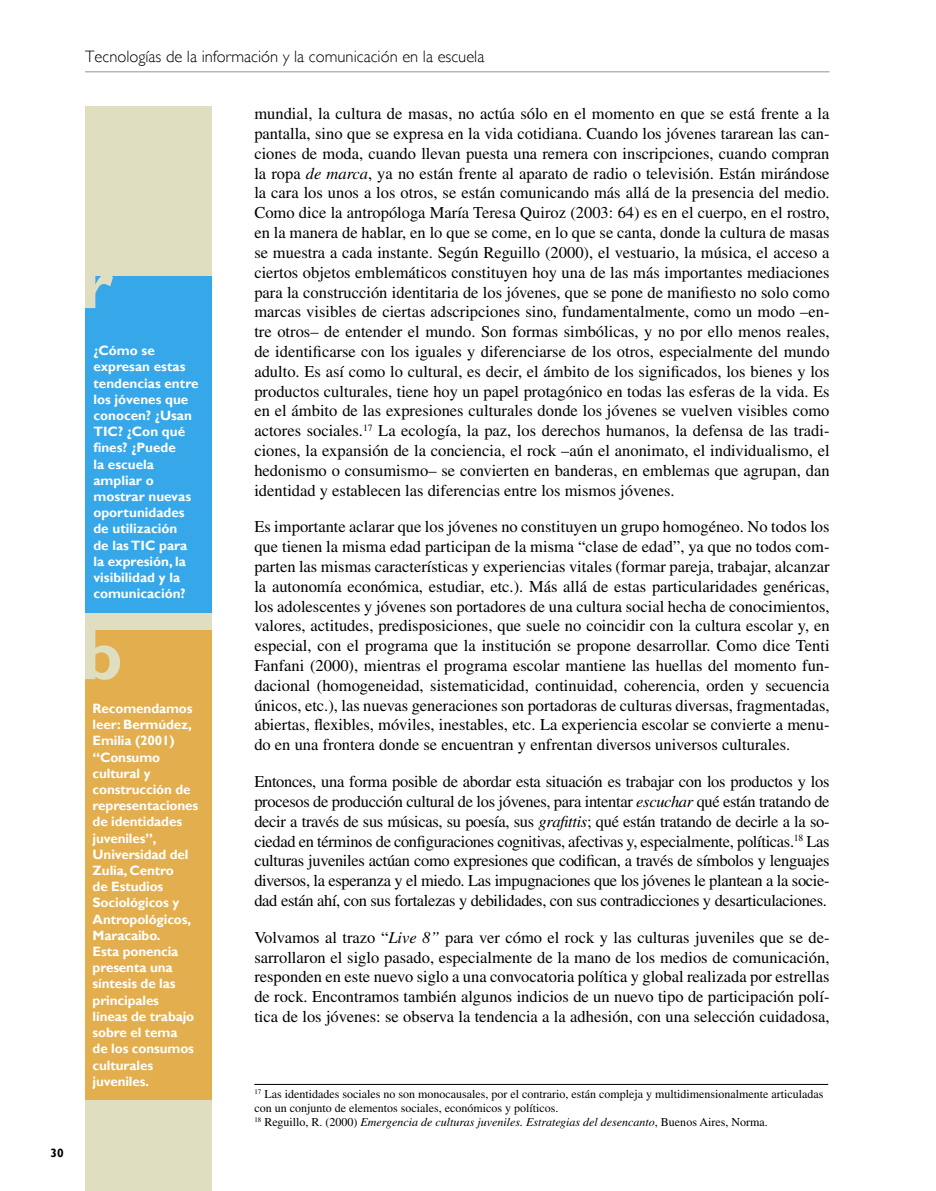
<style>
.page{position:relative;width:936px;height:1191px;background:#fff}
.page>*{position:absolute;margin:0;border:0;box-sizing:border-box;transform-origin:0 0}
.t1{font:16.5px/19.8px "Times";color:#000;text-align:justify}
.t2{font:300 16.5px "Gill Sans";color:#000}
.t3{font:700 13.5px/16.2px "Gill Sans";letter-spacing:-.01em;color:#fff}
.t4{font:12px/14.4px "Times";color:#000}
.t5{font:700 12px "Gill Sans";color:#000}
.s1{font-style:italic}
</style>
<div class="page">
<div style="left:85px;top:106px;width:127px;height:1085px;background:#e0dec1"></div>
<hr style="left:85px;top:71px;width:744px;height:1px;background:#939393">
<div style="left:85px;top:276px;width:127px;height:336px;background:#36a7e9"></div>
<svg style="left:85px;top:276px;width:28px;height:32px"></svg>
<div style="left:85px;top:630px;width:127px;height:469px;background:#e2ae4e"></div>
<svg style="left:85px;top:630px;width:35px;height:50px"></svg>
<hr style="left:254px;top:1084px;width:574px;height:1px;background:#000">
<p class="t5" style="left:50px;top:1146px;width:15px">30</p>
<p class="t2" style="left:85px;top:47px;width:401px">Tecnologías de la información y la comunicación en la escuela</p>
<p class="t3" style="left:93px;top:343px;width:107px">¿Cómo se expresan estas tendencias entre los jóvenes que conocen? ¿Usan<br>TIC? ¿Con qué fines? ¿Puede<br>la escuela ampliar o mostrar nuevas oportunidades de utilización<br>de las TIC para la expresión, la visibilidad y la comunicación?</p>
<p class="t3" style="left:93px;top:700px;width:107px">Recomendamos leer: Bermúdez,<br>Emilia (2001) “Consumo cultural y construcción de representaciones de identidades juveniles”,<br>Universidad del<br>Zulia, Centro<br>de Estudios<br>Sociológicos y<br>Antropológicos,<br>Maracaibo.<br>Esta ponencia presenta una síntesis de las principales<br>líneas de trabajo sobre el tema<br>de los consumos culturales juveniles.</p>
<p class="t1" style="left:254px;top:104px;width:577px">mundial, la cultura de masas, no actúa sólo en el momento en que se está frente a la pantalla, sino que se expresa en la vida cotidiana. Cuando los jóvenes tararean las can&shy;ciones de moda, cuando llevan puesta una remera con inscripciones, cuando compran la ropa <span class="s1">de marca</span>, ya no están frente al aparato de radio o televisión. Están mirándose la cara los unos a los otros, se están comunicando más allá de la presencia del medio.<br>Como dice la antropóloga María Teresa Quiroz (2003: 64) es en el cuerpo, en el rostro, en la manera de hablar, en lo que se come, en lo que se canta, donde la cultura de masas se muestra a cada instante. Según Reguillo (2000), el vestuario, la música, el acceso a ciertos objetos emblemáticos constituyen hoy una de las más importantes mediaciones para la construcción identitaria de los jóvenes, que se pone de manifiesto no solo como marcas visibles de ciertas adscripciones sino, fundamentalmente, como un modo –en&shy;tre otros– de entender el mundo. Son formas simbólicas, y no por ello menos reales, de identificarse con los iguales y diferenciarse de los otros, especialmente del mundo adulto. Es así como lo cultural, es decir, el ámbito de los significados, los bienes y los productos culturales, tiene hoy un papel protagónico en todas las esferas de la vida. Es en el ámbito de las expresiones culturales donde los jóvenes se vuelven visibles como actores sociales.<sup>17</sup> La ecología, la paz, los derechos humanos, la defensa de las tradi&shy;ciones, la expansión de la conciencia, el rock –aún el anonimato, el individualismo, el hedonismo o consumismo– se convierten en banderas, en emblemas que agrupan, dan identidad y establecen las diferencias entre los mismos jóvenes.</p>
<p class="t1" style="left:254px;top:517px;width:576px">Es importante aclarar que los jóvenes no constituyen un grupo homogéneo. No todos los que tienen la misma edad participan de la misma “clase de edad”, ya que no todos com&shy;parten las mismas características y experiencias vitales (formar pareja, trabajar, alcanzar la autonomía económica, estudiar, etc.). Más allá de estas particularidades genéricas, los adolescentes y jóvenes son portadores de una cultura social hecha de conocimientos, valores, actitudes, predisposiciones, que suele no coincidir con la cultura escolar y, en especial, con el programa que la institución se propone desarrollar. Como dice Tenti Fanfani (2000), mientras el programa escolar mantiene las huellas del momento fun&shy;dacional (homogeneidad, sistematicidad, continuidad, coherencia, orden y secuencia únicos, etc.), las nuevas generaciones son portadoras de culturas diversas, fragmentadas, abiertas, flexibles, móviles, inestables, etc. La experiencia escolar se convierte a menu&shy;do en una frontera donde se encuentran y enfrentan diversos universos culturales.</p>
<p class="t1" style="left:254px;top:771px;width:576px">Entonces, una forma posible de abordar esta situación es trabajar con los productos y los procesos de producción cultural de los jóvenes, para intentar <span class="s1">escuchar</span> qué están tratando de decir a través de sus músicas, su poesía, sus <span class="s1">grafittis</span>; qué están tratando de decirle a la so&shy;ciedad en términos de configuraciones cognitivas, afectivas y, especialmente, políticas.<sup>18</sup> Las culturas juveniles actúan como expresiones que codifican, a través de símbolos y lenguajes diversos, la esperanza y el miedo. Las impugnaciones que los jóvenes le plantean a la socie&shy;dad están ahí, con sus fortalezas y debilidades, con sus contradicciones y desarticulaciones.</p>
<p class="t1" style="left:254px;top:927px;width:576px">Volvamos al trazo “<span class="s1">Live 8”</span> para ver cómo el rock y las culturas juveniles que se de&shy;sarrollaron el siglo pasado, especialmente de la mano de los medios de comunicación, responden en este nuevo siglo a una convocatoria política y global realizada por estrellas de rock. Encontramos también algunos indicios de un nuevo tipo de participación polí&shy;tica de los jóvenes: se observa la tendencia a la adhesión, con una selección cuidadosa,</p>
<p class="t4" style="left:254px;top:1086px;width:570px"><sup>17</sup> Las identidades sociales no son monocausales, por el contrario, están compleja y multidimensionalmente articuladas con un conjunto de elementos sociales, económicos y políticos.<br><sup>18</sup> Reguillo, R. (2000) <span class="s1">Emergencia de culturas juveniles. Estrategias del desencanto</span>, Buenos Aires, Norma.</p>
</div>
